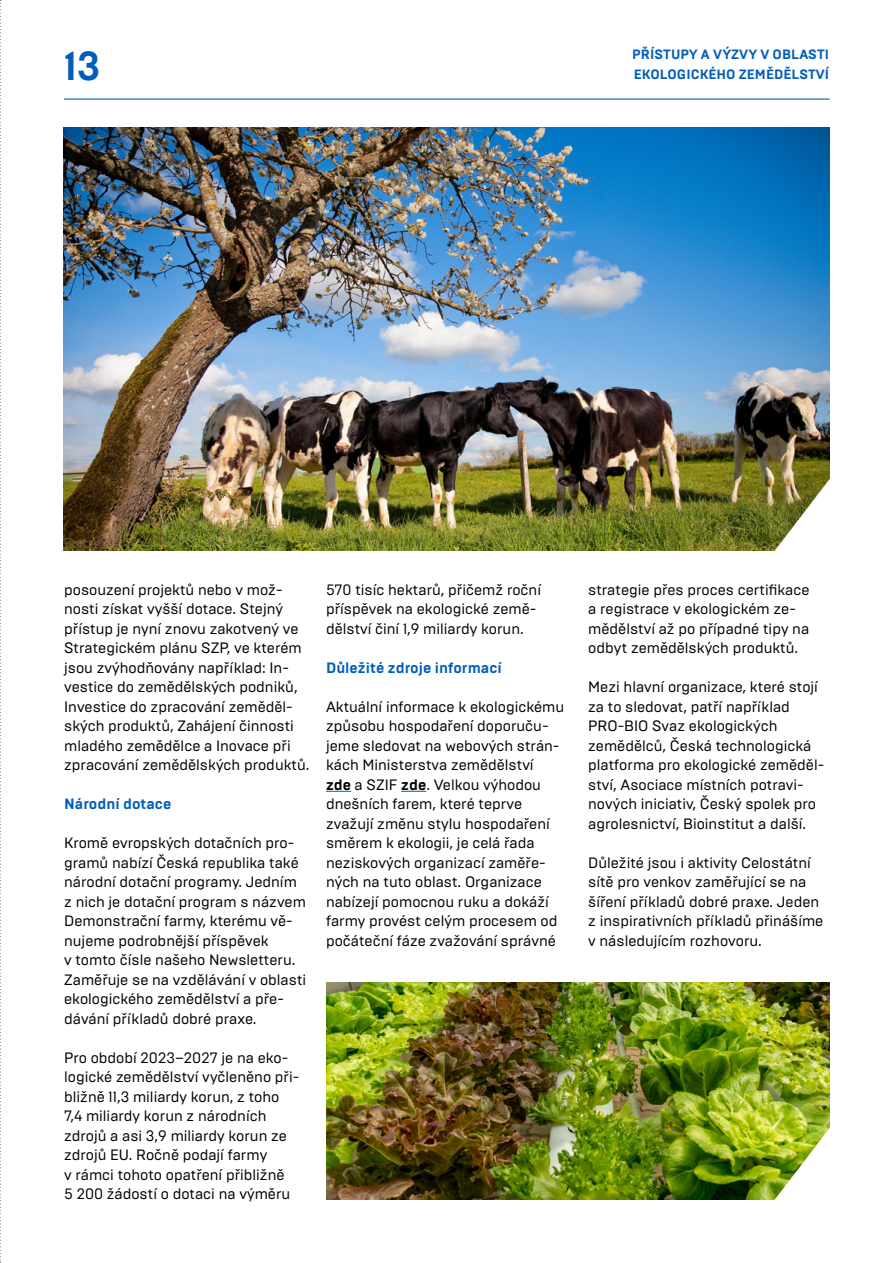
<style>
.page{position:relative;width:893px;height:1263px;background:#fff}
.page>*{position:absolute;margin:0;border:0;box-sizing:border-box;transform-origin:0 0}
.t1{font:700 40.5px "Brutal Type";color:#005eb8}
.t2{font:15px/19.5px "Brutal Type";color:#000}
.t3{font:700 15px "Brutal Type";color:#005eb8}
.t4{font:700 13.5px "Brutal Type";letter-spacing:.005em;color:#005eb8}
.s1{font-weight:700}
</style>
<div class="page">
<svg style="left:326px;top:791px;width:25px;height:1px"></svg>
<svg style="left:401px;top:791px;width:25px;height:1px"></svg>
<img style="left:64px;top:128px;width:765px;height:423px">
<img style="left:326px;top:982px;width:503px;height:217px">
<svg style="left:773px;top:478px;width:57px;height:73px"></svg>
<svg style="left:774px;top:1126px;width:56px;height:74px"></svg>
<hr style="left:64px;top:99px;width:766px;height:1px;background:#005eb8">
<svg style="left:0;top:0;width:1px;height:1263px"></svg>
<h1 class="t1" style="left:64px;top:41px;width:38px">13</h1>
<p class="t4" style="left:632px;top:46px;width:199px">PŘÍSTUPY A VÝZVY V OBLASTI</p>
<p class="t4" style="left:634px;top:66px;width:197px">EKOLOGICKÉHO ZEMĚDĚLSTVÍ</p>
<p class="t2" style="left:64px;top:580px;width:247px">posouzení projektů nebo v mož&shy;nosti získat vyšší dotace. Stejný přístup je nyní znovu zakotvený ve Strategickém plánu SZP, ve kterém jsou zvýhodňovány například: In&shy;vestice do zemědělských podniků, Investice do zpracování zeměděl&shy;ských produktů, Zahájení činnosti mladého zemědělce a Inovace při zpracování zemědělských produktů.</p>
<p class="t3" style="left:64px;top:795px;width:109px">Národní dotace</p>
<p class="t2" style="left:64px;top:833px;width:244px">Kromě evropských dotačních pro&shy;gramů nabízí Česká republika také národní dotační programy. Jedním z nich je dotační program s názvem Demonstrační farmy, kterému vě&shy;nujeme podrobnější příspěvek<br>v tomto čísle našeho Newsletteru.<br>Zaměřuje se na vzdělávání v oblasti ekologického zemědělství a pře&shy;dávání příkladů dobré praxe.</p>
<p class="t2" style="left:64px;top:1048px;width:237px">Pro období 2023–2027 je na eko&shy;logické zemědělství vyčleněno při&shy;bližně 11,3 miliardy korun, z toho<br>7,4 miliardy korun z národních zdrojů a asi 3,9 miliardy korun ze zdrojů EU. Ročně podají farmy<br>v rámci tohoto opatření přibližně<br>5 200 žádostí o dotaci na výměru</p>
<p class="t2" style="left:326px;top:580px;width:217px">570 tisíc hektarů, přičemž roční příspěvek na ekologické země&shy;dělství činí 1,9 miliardy korun.</p>
<p class="t3" style="left:326px;top:658px;width:177px">Důležité zdroje informací</p>
<p class="t2" style="left:326px;top:697px;width:240px">Aktuální informace k ekologickému způsobu hospodaření doporuču&shy;jeme sledovat na webových strán&shy;kách Ministerstva zemědělství<br><span class="s1">zde</span> a SZIF <span class="s1">zde</span>. Velkou výhodou dnešních farem, které teprve zvažují změnu stylu hospodaření směrem k ekologii, je celá řada neziskových organizací zaměře&shy;ných na tuto oblast. Organizace nabízejí pomocnou ruku a dokáží farmy provést celým procesem od počáteční fáze zvažování správné</p>
<p class="t2" style="left:588px;top:580px;width:223px">strategie přes proces certifikace a registrace v ekologickém ze&shy;mědělství až po případné tipy na odbyt zemědělských produktů.</p>
<p class="t2" style="left:588px;top:677px;width:238px">Mezi hlavní organizace, které stojí za to sledovat, patří například PRO-BIO Svaz ekologických zemědělců, Česká technologická platforma pro ekologické zeměděl&shy;ství, Asociace místních potravi&shy;nových iniciativ, Český spolek pro agrolesnictví, Bioinstitut a další.</p>
<p class="t2" style="left:588px;top:853px;width:237px">Důležité jsou i aktivity Celostátní sítě pro venkov zaměřující se na šíření příkladů dobré praxe. Jeden z inspirativních příkladů přinášíme v následujícím rozhovoru.</p>
</div>
